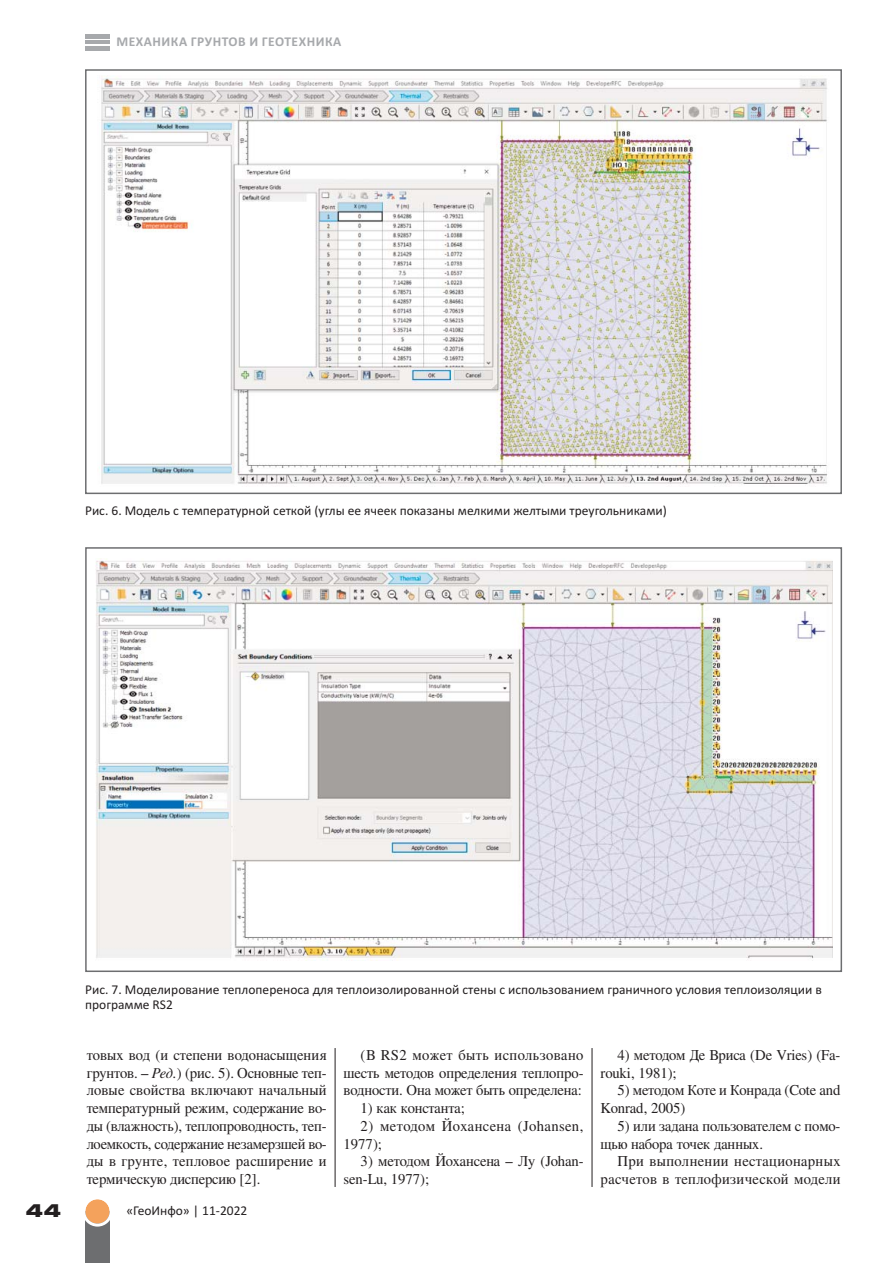
<style>
.page{position:relative;width:893px;height:1263px;background:#fff}
.page>*{position:absolute;margin:0;border:0;box-sizing:border-box;transform-origin:0 0}
.t1{font:900 18px "Helios Ext";color:#231f20}
.t2{font:15px/17.7px "Free Serif";color:#231f20}
.t3{font:15px/17.7px "Free Serif";letter-spacing:.025em;color:#231f20;text-align:right}
.t4{font:15px/17.7px "Free Serif";letter-spacing:.03em;color:#231f20}
.t5{font:13.5px/15px "Calibri";color:#231f20}
.t6{font:700 13.5px "Calibri";letter-spacing:.04em;color:#a7a9ac}
.s1{font-style:italic}
</style>
<div class="page">
<hr style="left:85px;top:34px;width:25px;height:4px;background:#a7a9ac">
<hr style="left:85px;top:40px;width:25px;height:4px;background:#a7a9ac">
<hr style="left:85px;top:47px;width:25px;height:4px;background:#a7a9ac">
<div style="left:85px;top:1211px;width:25px;height:52px;background:#6d6e70"></div>
<svg style="left:85px;top:1199px;width:25px;height:27px"></svg>
<hr style="left:335px;top:1048px;width:1px;height:139px;background:#231f20">
<hr style="left:592px;top:1048px;width:1px;height:139px;background:#231f20">
<img style="left:99px;top:77px;width:728px;height:408px">
<div style="left:85px;top:69px;width:757px;height:425px;border:2px solid #6d6e70"></div>
<img style="left:95px;top:558px;width:737px;height:403px">
<div style="left:85px;top:547px;width:757px;height:425px;border:2px solid #6d6e70"></div>
<p class="t6" style="left:116px;top:37px;width:226px">МЕХАНИКА ГРУНТОВ И ГЕОТЕХНИКА</p>
<p class="t5" style="left:85px;top:504px;width:583px">Рис. 6. Модель с температурной сеткой (углы ее ячеек показаны мелкими желтыми треугольниками)</p>
<p class="t5" style="left:85px;top:983px;width:738px">Рис. 7. Моделирование теплопереноса для теплоизолированной стены с использованием граничного условия теплоизоляции в программе RS2</p>
<p class="t2" style="left:87px;top:1048px;width:241px;text-align:justify">товых вод (и степени водонасыщения грунтов. – <span class="s1">Ред.</span>) (рис. 5). Основные теп&shy;ловые своиства включают начальныи температурныи режим, содержание во&shy;ды (влажность), теплопроводность, теп&shy;лоемкость, содержание незамерзшеи во&shy;ды в грунте, тепловое расширение и термическую дисперсию [2].</p>
<p class="t2" style="left:344px;top:1048px;width:241px;text-align:justify;text-indent:17px">(В RS2 может быть использовано шесть методов определения теплопро&shy;водности. Она может быть определена:</p>
<p class="t2" style="left:361px;top:1101px;width:106px">1) как константа;</p>
<p class="t4" style="left:344px;top:1118px;width:241px;text-indent:17px">2) методом Иохансена (Johansen,<br>1977);</p>
<p class="t2" style="left:344px;top:1154px;width:241px;text-indent:17px">3) методом Иохансена – Лу (Johan&shy;sen-Lu, 1977);</p>
<p class="t1" style="left:26px;top:1204px;width:37px">44</p>
<p class="t5" style="left:126px;top:1204px;width:123px">«ГеоИнфо» | 11-2022</p>
<p class="t2" style="left:600px;top:1048px;width:241px;text-indent:17px">4) методом Де Вриса (De Vries) (Fa&shy;rouki, 1981);</p>
<p class="t2" style="left:600px;top:1083px;width:241px;text-indent:17px">5) методом Коте и Конрада (Cote and<br>Konrad, 2005)</p>
<p class="t2" style="left:600px;top:1118px;width:241px;text-indent:17px">5) или задана пользователем с помо&shy;щью набора точек данных.</p>
<p class="t3" style="left:600px;top:1154px;width:241px">При выполнении нестационарных расчетов в теплофизическои модели</p>
</div>
